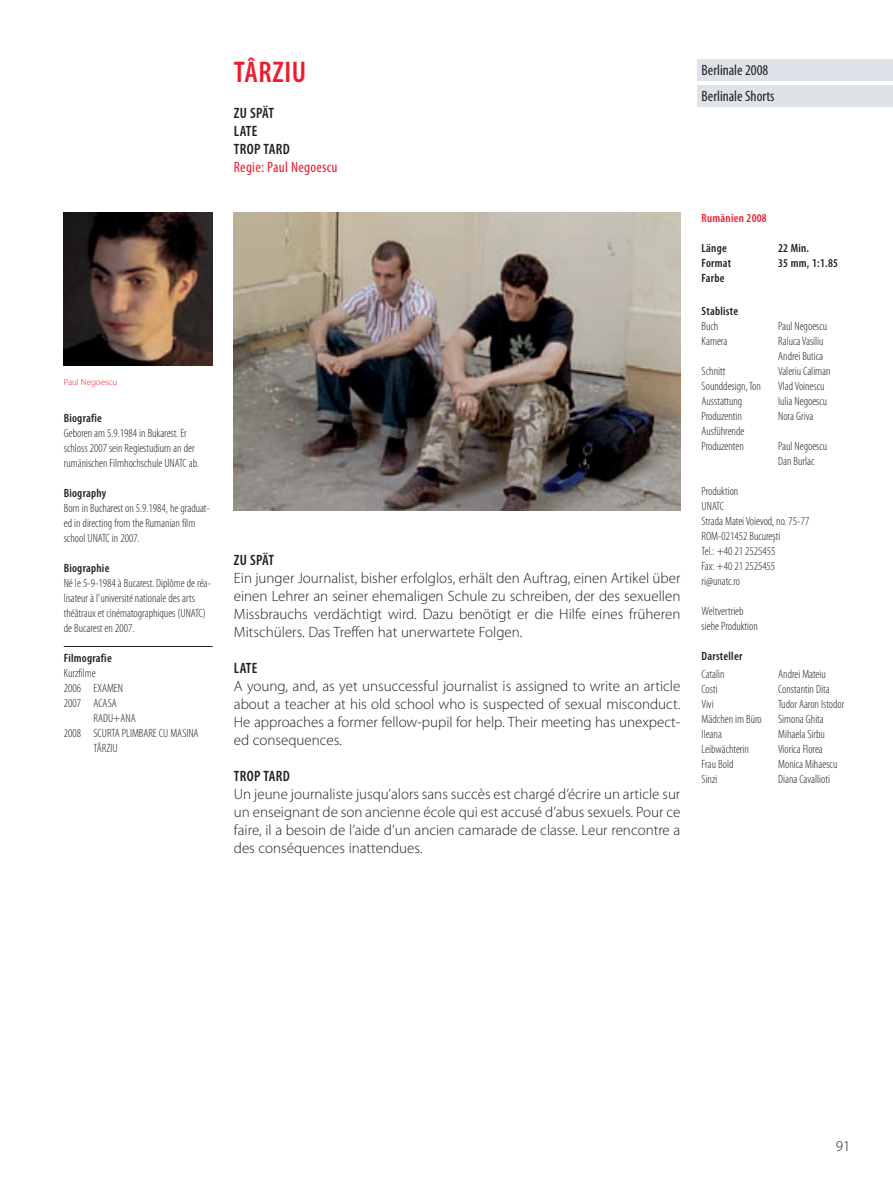
<style>
.page{position:relative;width:893px;height:1191px;background:#fff}
.page>*{position:absolute;margin:0;border:0;box-sizing:border-box;transform-origin:0 0}
.t1{font:600 condensed 30px "Myriad Pro";letter-spacing:.02em;color:#ee1b2d}
.t2{font:300 15px/18px "Myriad Pro";color:#231f20;text-align:justify}
.t3{font:600 condensed 15px/18px "Myriad Pro";letter-spacing:.02em;color:#231f20}
.t4{font:condensed 15px/25.5px "Myriad Pro";color:#231f20}
.t5{font:condensed 15px "Myriad Pro";letter-spacing:.02em;color:#ee1b2d}
.t6{font:300 condensed 12px/15px "Myriad Pro";color:#231f20}
.t7{font:600 condensed 12px "Myriad Pro";letter-spacing:.02em;color:#231f20}
.t8{font:600 condensed 12px "Myriad Pro";letter-spacing:.02em;color:#ee1b2d}
.t9{font:300 9px "Myriad Pro";color:#ee1b2d}
</style>
<div class="page">
<svg style="left:63px;top:59px;width:830px;height:588px"></svg>
<p class="t9" style="left:64px;top:379px;width:55px">Paul Negoescu</p>
<p class="t7" style="left:64px;top:413px;width:40px">Biografie</p>
<p class="t6" style="left:64px;top:426px;width:136px">Geboren am 5.9.1984 in Bukarest. Er schloss 2007 sein Regiestudium an der rumänischen Filmhochschule UNATC ab.</p>
<p class="t7" style="left:64px;top:488px;width:44px">Biography</p>
<p class="t6" style="left:64px;top:501px;width:148px">Born in Bucharest on 5.9.1984, he graduat&shy;ed in directing from the Rumanian film school UNATC in 2007.</p>
<p class="t7" style="left:64px;top:563px;width:47px">Biographie</p>
<p class="t6" style="left:64px;top:576px;width:149px">Né le 5-9-1984 à Bucarest. Diplôme de réa&shy;lisateur à l’université nationale des arts théâtraux et cinématographiques (UNATC) de Bucarest en 2007.</p>
<p class="t7" style="left:64px;top:653px;width:49px">Filmografie</p>
<p class="t6" style="left:64px;top:666px;width:34px">Kurzfilme</p>
<p class="t6" style="left:64px;top:681px;width:61px">2006 EXAMEN</p>
<p class="t6" style="left:64px;top:696px;width:55px">2007 ACASA</p>
<p class="t6" style="left:94px;top:711px;width:44px">RADU+ANA</p>
<p class="t6" style="left:64px;top:726px;width:136px">2008 SCURTA PLIMBARE CU MASINA</p>
<p class="t6" style="left:94px;top:741px;width:26px">TÂRZIU</p>
<h1 class="t1" style="left:234px;top:62px;width:74px">TÂRZIU</h1>
<p class="t3" style="left:234px;top:105px;width:57px">ZU SPÄT<br>LATE<br>TROP TARD</p>
<p class="t5" style="left:234px;top:158px;width:105px">Regie: Paul Negoescu</p>
<p class="t3" style="left:234px;top:552px;width:42px">ZU SPÄT</p>
<p class="t2" style="left:234px;top:570px;width:448px">Ein junger Journalist, bisher erfolglos, erhält den Auftrag, einen Artikel über einen Lehrer an seiner ehemaligen Schule zu schreiben, der des sexuellen Missbrauchs verdächtigt wird. Dazu benötigt er die Hilfe eines früheren Mitschülers. Das Treffen hat unerwartete Folgen.</p>
<p class="t3" style="left:234px;top:660px;width:25px">LATE</p>
<p class="t2" style="left:234px;top:678px;width:448px">A young, and, as yet unsuccessful journalist is assigned to write an article about a teacher at his old school who is suspected of sexual misconduct.<br>He approaches a former fellow-pupil for help. Their meeting has unexpect&shy;ed consequences.</p>
<p class="t3" style="left:234px;top:768px;width:57px">TROP TARD</p>
<p class="t2" style="left:234px;top:786px;width:448px">Un jeune journaliste jusqu’alors sans succès est chargé d’écrire un article sur un enseignant de son ancienne école qui est accusé d’abus sexuels. Pour ce faire, il a besoin de l’aide d’un ancien camarade de classe. Leur rencontre a des conséquences inattendues.</p>
<p class="t4" style="left:702px;top:57px;width:75px">Berlinale 2008<br>Berlinale Shorts</p>
<p class="t8" style="left:702px;top:214px;width:67px">Rumänien 2008</p>
<p class="t7" style="left:702px;top:244px;width:27px">Länge</p>
<p class="t7" style="left:778px;top:244px;width:33px">22 Min.</p>
<p class="t7" style="left:702px;top:259px;width:31px">Format</p>
<p class="t7" style="left:778px;top:259px;width:61px">35 mm, 1:1.85</p>
<p class="t7" style="left:702px;top:274px;width:24px">Farbe</p>
<p class="t7" style="left:702px;top:307px;width:38px">Stabliste</p>
<p class="t6" style="left:702px;top:319px;width:18px">Buch</p>
<p class="t6" style="left:778px;top:319px;width:51px">Paul Negoescu</p>
<p class="t6" style="left:702px;top:334px;width:27px">Kamera</p>
<p class="t6" style="left:778px;top:334px;width:47px">Raluca Vasiliu<br>Andrei Butica</p>
<p class="t6" style="left:702px;top:364px;width:25px">Schnitt</p>
<p class="t6" style="left:778px;top:364px;width:54px">Valeriu Caliman</p>
<p class="t6" style="left:702px;top:379px;width:61px">Sounddesign, Ton</p>
<p class="t6" style="left:778px;top:379px;width:48px">Vlad Voinescu</p>
<p class="t6" style="left:702px;top:394px;width:42px">Ausstattung</p>
<p class="t6" style="left:778px;top:394px;width:51px">Iulia Negoescu</p>
<p class="t6" style="left:702px;top:409px;width:42px">Produzentin</p>
<p class="t6" style="left:778px;top:409px;width:37px">Nora Griva</p>
<p class="t6" style="left:702px;top:424px;width:44px">Ausführende<br>Produzenten</p>
<p class="t6" style="left:778px;top:439px;width:51px">Paul Negoescu<br>Dan Burlac</p>
<p class="t6" style="left:702px;top:484px;width:109px">Produktion<br>UNATC<br>Strada Matei Voievod, no. 75-77<br>ROM-021452 Bucureşti<br>Tel.: +40 21 2525455<br>Fax: +40 21 2525455 ri@unatc.ro</p>
<p class="t6" style="left:702px;top:604px;width:58px">Weltvertrieb siehe Produktion</p>
<p class="t7" style="left:702px;top:652px;width:42px">Darsteller</p>
<p class="t6" style="left:702px;top:667px;width:24px">Catalin</p>
<p class="t6" style="left:778px;top:667px;width:49px">Andrei Mateiu</p>
<p class="t6" style="left:702px;top:682px;width:18px">Costi</p>
<p class="t6" style="left:778px;top:682px;width:53px">Constantin Dita</p>
<p class="t6" style="left:702px;top:697px;width:14px">Vivi</p>
<p class="t6" style="left:778px;top:697px;width:68px">Tudor Aaron Istodor</p>
<p class="t6" style="left:702px;top:712px;width:62px">Mädchen im Büro</p>
<p class="t6" style="left:778px;top:712px;width:47px">Simona Ghita</p>
<p class="t6" style="left:702px;top:727px;width:22px">Ileana</p>
<p class="t6" style="left:778px;top:727px;width:48px">Mihaela Sirbu</p>
<p class="t6" style="left:702px;top:742px;width:49px">Leibwächterin</p>
<p class="t6" style="left:778px;top:742px;width:46px">Viorica Florea</p>
<p class="t6" style="left:702px;top:757px;width:33px">Frau Bold</p>
<p class="t6" style="left:778px;top:757px;width:61px">Monica Mihaescu</p>
<p class="t6" style="left:702px;top:772px;width:17px">Sinzi</p>
<p class="t6" style="left:778px;top:772px;width:53px">Diana Cavallioti</p>
<p class="t2" style="left:836px;top:1138px;width:16px">91</p>
</div>
